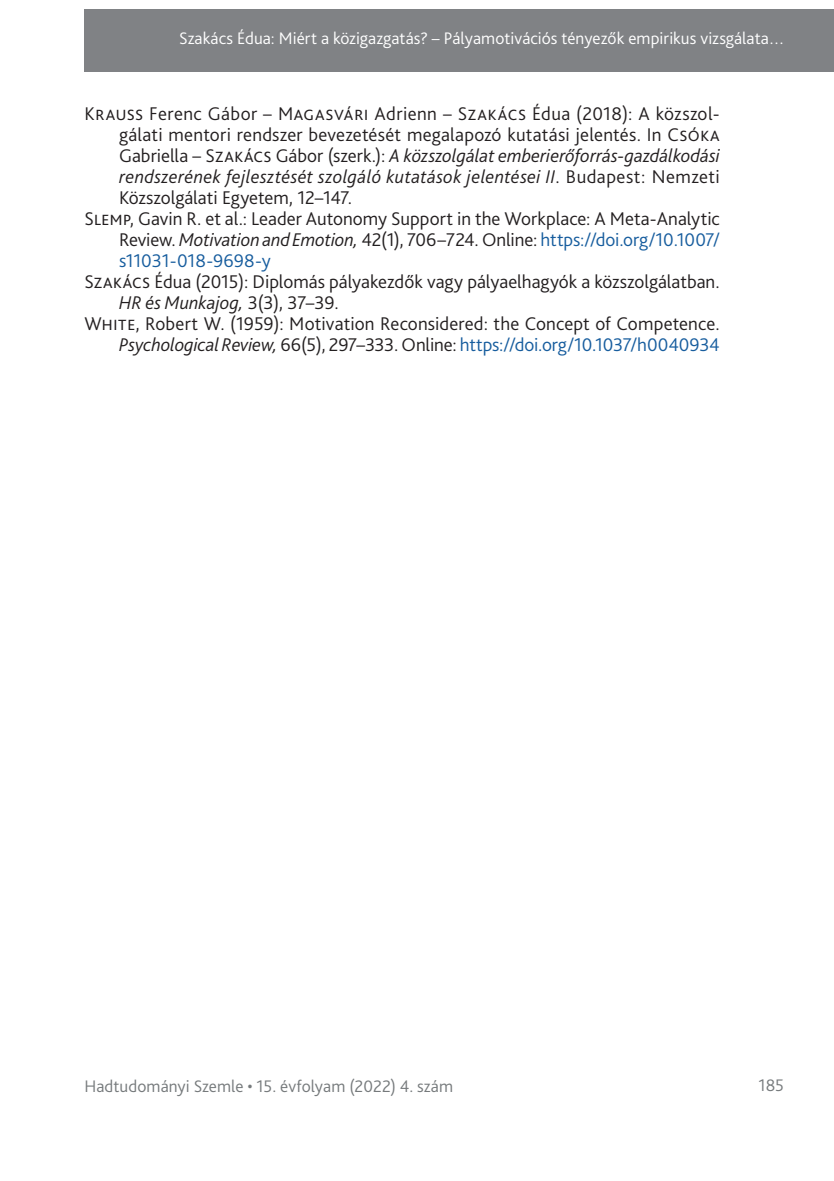
<style>
.page{position:relative;width:834px;height:1181px;background:#fff}
.page>*{position:absolute;margin:0;border:0;box-sizing:border-box;transform-origin:0 0}
._6__Bibliography{font:300 19.25px/21px "Bliss Pro";letter-spacing:.005em;color:#231f20;text-align:justify}
.t1{font:300 17.5px "Bliss Pro";letter-spacing:.005em;color:#fff}
.t2{font:300 17.5px "Bliss Pro";letter-spacing:.005em;color:#767a7c}
.s1{font-style:italic}
.s2{color:#175d9e}
</style>
<div class="page">
<div style="left:84px;top:9px;width:749px;height:63px;background:#808285"></div>
<p class="t1" style="left:179px;top:27px;width:606px">Szakács Édua: Miért a közigazgatás? – Pályamotivációs tényezők empirikus vizsgálata…</p>
<p class="_6__Bibliography" style="left:119px;top:103px;width:602px;text-indent:-35px">Krauss Ferenc Gábor – Magasvári Adrienn – Szakács Édua (2018): A közszol&shy;gálati mentori rendszer bevezetését megalapozó kutatási jelentés. In Csóka Gabriella – Szakács Gábor (szerk.): <span class="s1">A közszolgálat emberierőforrás-gazdálkodási rendszerének fejlesztését szolgáló kutatások jelentései II</span>. Budapest: Nemzeti Közszolgálati Egyetem, 12–147.</p>
<p class="_6__Bibliography" style="left:119px;top:208px;width:602px;text-indent:-35px">Slemp, Gavin R. et al.: Leader Autonomy Support in the Workplace: A Meta-Analytic Review. <span class="s1">Motivation and Emotion,</span> 42(1), 706–724. Online: <span class="s2">https://doi.org/10.1007/ s11031-018-9698-y</span></p>
<p class="_6__Bibliography" style="left:119px;top:271px;width:602px;text-indent:-35px">Szakács Édua (2015): Diplomás pályakezdők vagy pályaelhagyók a közszolgálatban.<br><span class="s1">HR és Munkajog,</span> 3(3), 37–39.</p>
<p class="_6__Bibliography" style="left:84px;top:313px;width:636px;text-align:right">White, Robert W. (1959): Motivation Reconsidered: the Concept of Competence.<br><span class="s1">Psychological Review,</span> 66(5), 297–333. Online: <span class="s2">https://doi.org/10.1037/h0040934</span></p>
<p class="t2" style="left:84px;top:1075px;width:370px">Hadtudományi Szemle • 15. évfolyam (2022) 4. szám</p>
<p class="t2" style="left:758px;top:1074px;width:27px">185</p>
</div>
